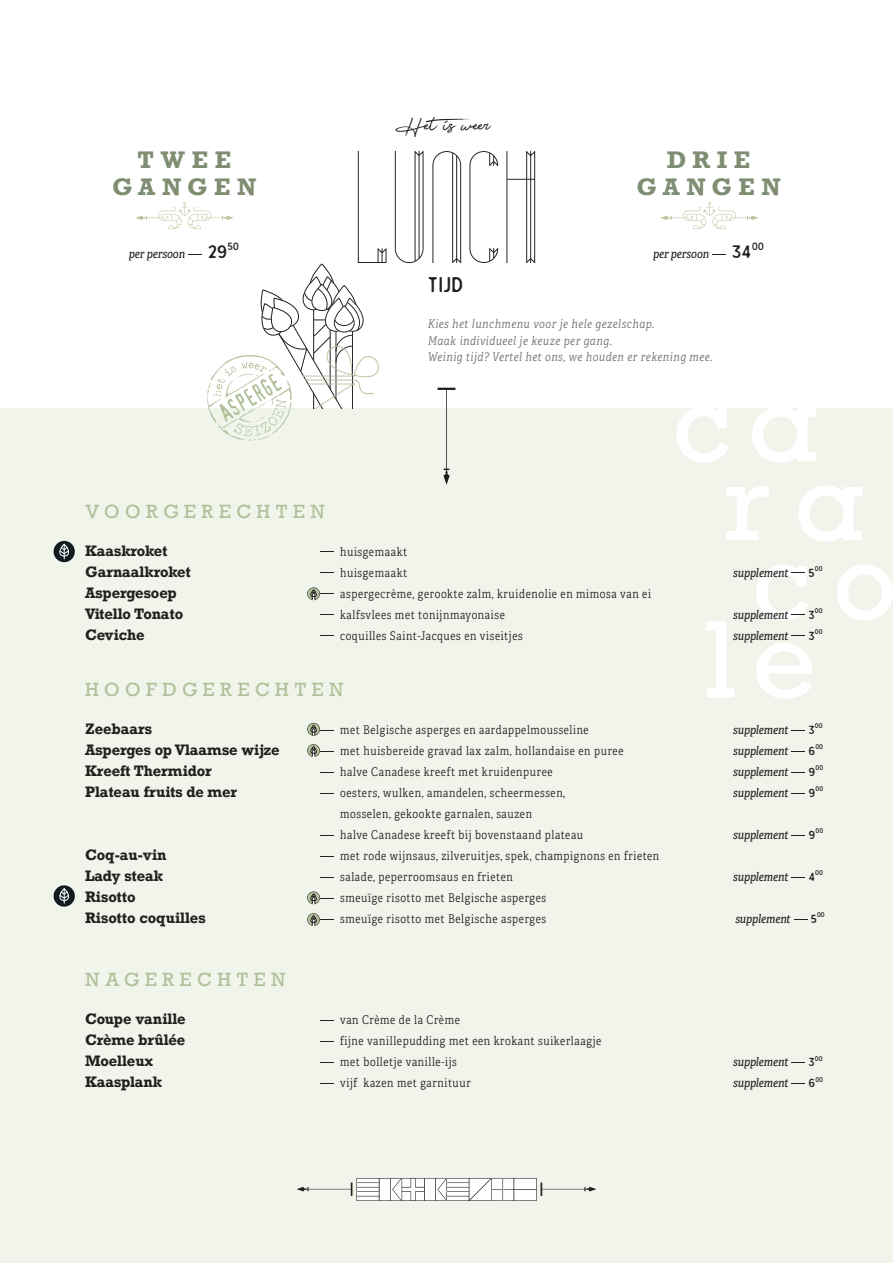
<style>
.page{position:relative;width:893px;height:1263px;background:#fff}
.page>*{position:absolute;margin:0;border:0;box-sizing:border-box;transform-origin:0 0}
.t1{font:29.7px "Yonder";color:#231f20}
.t2{font:27px "Beauty";color:#231f20}
.t3{font:700 22.5px/27px "Rockwell";letter-spacing:.3em;color:#7f8e72;text-align:center}
.t4{font:18px "Rockwell";letter-spacing:.3em;color:#b1c09a}
.t5{font:700 14.25px "Rockwell";color:#231f20}
.t6{font:12px "Adelle Condensed Lt";letter-spacing:.05em;color:#231f20}
.t7{font:italic 12px "Adelle Condensed";color:#231f20}
.t8{font:italic 12px "Adelle Condensed Lt";letter-spacing:.05em;color:#6c6d70}
.s1{font-family:"Adelle Condensed Th";font-style:normal}
.s2{font-family:"Yonder";font-style:normal;font-size:25.5px}
.s3{font-family:"Adelle Condensed Th"}
.s4{font-family:"Yonder";font-style:normal;font-size:16.5px}
</style>
<div class="page">
<div style="left:0;top:408px;width:893px;height:855px;background:#f1f4eb"></div>
<svg style="left:676px;top:408px;width:52px;height:55px"></svg>
<svg style="left:726px;top:486px;width:43px;height:54px"></svg>
<svg style="left:756px;top:565px;width:52px;height:56px"></svg>
<svg style="left:837px;top:565px;width:56px;height:56px"></svg>
<svg style="left:752px;top:408px;width:64px;height:55px"></svg>
<svg style="left:798px;top:486px;width:64px;height:56px"></svg>
<svg style="left:756px;top:643px;width:56px;height:56px"></svg>
<svg style="left:706px;top:621px;width:28px;height:77px"></svg>
<svg style="left:135px;top:202px;width:99px;height:27px"></svg>
<svg style="left:660px;top:202px;width:98px;height:27px"></svg>
<svg style="left:296px;top:1178px;width:300px;height:23px"></svg>
<svg style="left:438px;top:388px;width:17px;height:97px"></svg>
<svg style="left:432px;top:151px;width:29px;height:112px"></svg>
<svg style="left:506px;top:151px;width:29px;height:112px"></svg>
<svg style="left:469px;top:151px;width:29px;height:112px"></svg>
<svg style="left:395px;top:151px;width:29px;height:112px"></svg>
<svg style="left:358px;top:151px;width:29px;height:112px"></svg>
<div style="left:54px;top:541px;width:21px;height:21px;background:#101a21;border-radius:50%"></div>
<svg style="left:59px;top:544px;width:10px;height:15px"></svg>
<div style="left:54px;top:885px;width:21px;height:22px;background:#101a21;border-radius:50%"></div>
<div style="left:60px;top:888px;width:9px;height:13px;border:1px solid #fff;border-radius:4px"></div>
<svg style="left:59px;top:889px;width:10px;height:14px"></svg>
<svg style="left:307px;top:744px;width:13px;height:13px"></svg>
<svg style="left:308px;top:745px;width:12px;height:11px"></svg>
<svg style="left:310px;top:746px;width:7px;height:10px"></svg>
<svg style="left:307px;top:587px;width:13px;height:13px"></svg>
<svg style="left:308px;top:588px;width:12px;height:12px"></svg>
<svg style="left:310px;top:589px;width:7px;height:11px"></svg>
<svg style="left:307px;top:891px;width:13px;height:13px"></svg>
<svg style="left:308px;top:892px;width:12px;height:12px"></svg>
<svg style="left:310px;top:893px;width:7px;height:11px"></svg>
<svg style="left:307px;top:723px;width:13px;height:13px"></svg>
<svg style="left:308px;top:723px;width:12px;height:12px"></svg>
<svg style="left:310px;top:725px;width:7px;height:10px"></svg>
<svg style="left:307px;top:913px;width:13px;height:13px"></svg>
<svg style="left:308px;top:914px;width:12px;height:11px"></svg>
<svg style="left:310px;top:915px;width:7px;height:10px"></svg>
<svg style="left:310px;top:264px;width:24px;height:35px"></svg>
<div style="left:309px;top:264px;width:25px;height:35px;border:1px solid #231f20;border-radius:12px"></div>
<svg style="left:207px;top:277px;width:172px;height:163px"></svg>
<p class="t3" style="left:112px;top:146px;width:146px">TWEE<br>GANGEN</p>
<p class="t7" style="left:129px;top:246px;width:112px">per persoon <span class="s1">-</span><span class="s2">29</span><sup>50</sup></p>
<p class="t2" style="left:402px;top:114px;width:90px">Hetis weer</p>
<p class="t1" style="left:429px;top:271px;width:37px">tijd</p>
<p class="t3" style="left:637px;top:146px;width:146px">DRIE<br>GANGEN</p>
<p class="t7" style="left:653px;top:246px;width:113px">per persoon <span class="s1">-</span><span class="s2">34</span><sup>00</sup></p>
<p class="t8" style="left:428px;top:315px;width:228px">Kies het lunchmenu voor je hele gezelschap.</p>
<p class="t8" style="left:428px;top:332px;width:186px">Maak individueel je keuze per gang.</p>
<p class="t8" style="left:428px;top:348px;width:286px">Weinig tijd? Vertel het ons, we houden er rekening mee.</p>
<p class="t4" style="left:85px;top:500px;width:242px">VOORGERECHTEN</p>
<p class="t5" style="left:85px;top:541px;width:84px">Kaaskroket</p>
<p class="t6" style="left:319px;top:543px;width:90px"><span class="s3">-</span>huisgemaakt</p>
<p class="t5" style="left:85px;top:562px;width:107px">Garnaalkroket</p>
<p class="t6" style="left:319px;top:564px;width:90px"><span class="s3">-</span>huisgemaakt</p>
<p class="t7" style="left:733px;top:564px;width:91px">supplement <span class="s1">-</span><span class="s4">5</span><sup>00</sup></p>
<p class="t5" style="left:85px;top:583px;width:93px">Aspergesoep</p>
<p class="t6" style="left:319px;top:585px;width:334px"><span class="s3">-</span>aspergecrème, gerookte zalm, kruidenolie en mimosa van ei</p>
<p class="t5" style="left:85px;top:604px;width:100px">Vitello Tonato</p>
<p class="t6" style="left:319px;top:606px;width:187px"><span class="s3">-</span>kalfsvlees met tonijnmayonaise</p>
<p class="t7" style="left:733px;top:606px;width:91px">supplement <span class="s1">-</span><span class="s4">3</span><sup>00</sup></p>
<p class="t5" style="left:85px;top:625px;width:61px">Ceviche</p>
<p class="t6" style="left:319px;top:627px;width:205px"><span class="s3">-</span>coquilles Saint-Jacques en viseitjes</p>
<p class="t7" style="left:733px;top:627px;width:91px">supplement <span class="s1">-</span><span class="s4">3</span><sup>00</sup></p>
<p class="t4" style="left:85px;top:678px;width:260px">HOOFDGERECHTEN</p>
<p class="t5" style="left:85px;top:719px;width:68px">Zeebaars</p>
<p class="t6" style="left:319px;top:721px;width:271px"><span class="s3">-</span>met Belgische asperges en aardappelmousseline</p>
<p class="t7" style="left:733px;top:721px;width:91px">supplement <span class="s1">-</span><span class="s4">3</span><sup>00</sup></p>
<p class="t5" style="left:85px;top:740px;width:196px">Asperges op Vlaamse wijze</p>
<p class="t6" style="left:319px;top:742px;width:306px"><span class="s3">-</span>met huisbereide gravad lax zalm, hollandaise en puree</p>
<p class="t7" style="left:733px;top:742px;width:92px">supplement <span class="s1">-</span><span class="s4">6</span><sup>00</sup></p>
<p class="t5" style="left:85px;top:761px;width:128px">Kreeft Thermidor</p>
<p class="t6" style="left:319px;top:763px;width:235px"><span class="s3">-</span>halve Canadese kreeft met kruidenpuree</p>
<p class="t7" style="left:733px;top:763px;width:92px">supplement <span class="s1">-</span><span class="s4">9</span><sup>00</sup></p>
<p class="t5" style="left:85px;top:782px;width:154px">Plateau fruits de mer</p>
<p class="t6" style="left:319px;top:784px;width:248px"><span class="s3">-</span>oesters, wulken, amandelen, scheermessen,</p>
<p class="t7" style="left:733px;top:784px;width:92px">supplement <span class="s1">-</span><span class="s4">9</span><sup>00</sup></p>
<p class="t6" style="left:340px;top:805px;width:193px">mosselen, gekookte garnalen, sauzen</p>
<p class="t6" style="left:319px;top:826px;width:266px"><span class="s3">-</span>halve Canadese kreeft bij bovenstaand plateau</p>
<p class="t7" style="left:733px;top:826px;width:92px">supplement <span class="s1">-</span><span class="s4">9</span><sup>00</sup></p>
<p class="t5" style="left:85px;top:845px;width:83px">Coq-au-vin</p>
<p class="t6" style="left:319px;top:847px;width:342px"><span class="s3">-</span>met rode wijnsaus, zilveruitjes, spek, champignons en frieten</p>
<p class="t5" style="left:85px;top:866px;width:79px">Lady steak</p>
<p class="t6" style="left:319px;top:868px;width:195px"><span class="s3">-</span>salade, peperroomsaus en frieten</p>
<p class="t7" style="left:733px;top:868px;width:92px">supplement <span class="s1">-</span><span class="s4">4</span><sup>00</sup></p>
<p class="t5" style="left:85px;top:887px;width:52px">Risotto</p>
<p class="t6" style="left:319px;top:889px;width:229px"><span class="s3">-</span>smeuïge risotto met Belgische asperges</p>
<p class="t5" style="left:85px;top:908px;width:122px">Risotto coquilles</p>
<p class="t6" style="left:319px;top:910px;width:229px"><span class="s3">-</span>smeuïge risotto met Belgische asperges</p>
<p class="t7" style="left:735px;top:910px;width:91px">supplement <span class="s1">-</span><span class="s4">5</span><sup>00</sup></p>
<p class="t4" style="left:85px;top:969px;width:202px">NAGERECHTEN</p>
<p class="t5" style="left:85px;top:1010px;width:102px">Coupe vanille</p>
<p class="t6" style="left:319px;top:1012px;width:142px"><span class="s3">-</span>van Crème de la Crème</p>
<p class="t5" style="left:85px;top:1031px;width:102px">Crème brûlée</p>
<p class="t6" style="left:319px;top:1033px;width:284px"><span class="s3">-</span>fijne vanillepudding met een krokant suikerlaagje</p>
<p class="t5" style="left:85px;top:1052px;width:69px">Moelleux</p>
<p class="t6" style="left:319px;top:1054px;width:139px"><span class="s3">-</span>met bolletje vanille-ijs</p>
<p class="t7" style="left:733px;top:1053px;width:91px">supplement <span class="s1">-</span><span class="s4">3</span><sup>00</sup></p>
<p class="t5" style="left:85px;top:1073px;width:79px">Kaasplank</p>
<p class="t6" style="left:319px;top:1075px;width:153px"><span class="s3">-</span>vijf kazen met garnituur</p>
<p class="t7" style="left:733px;top:1074px;width:92px">supplement <span class="s1">-</span><span class="s4">6</span><sup>00</sup></p>
</div>
